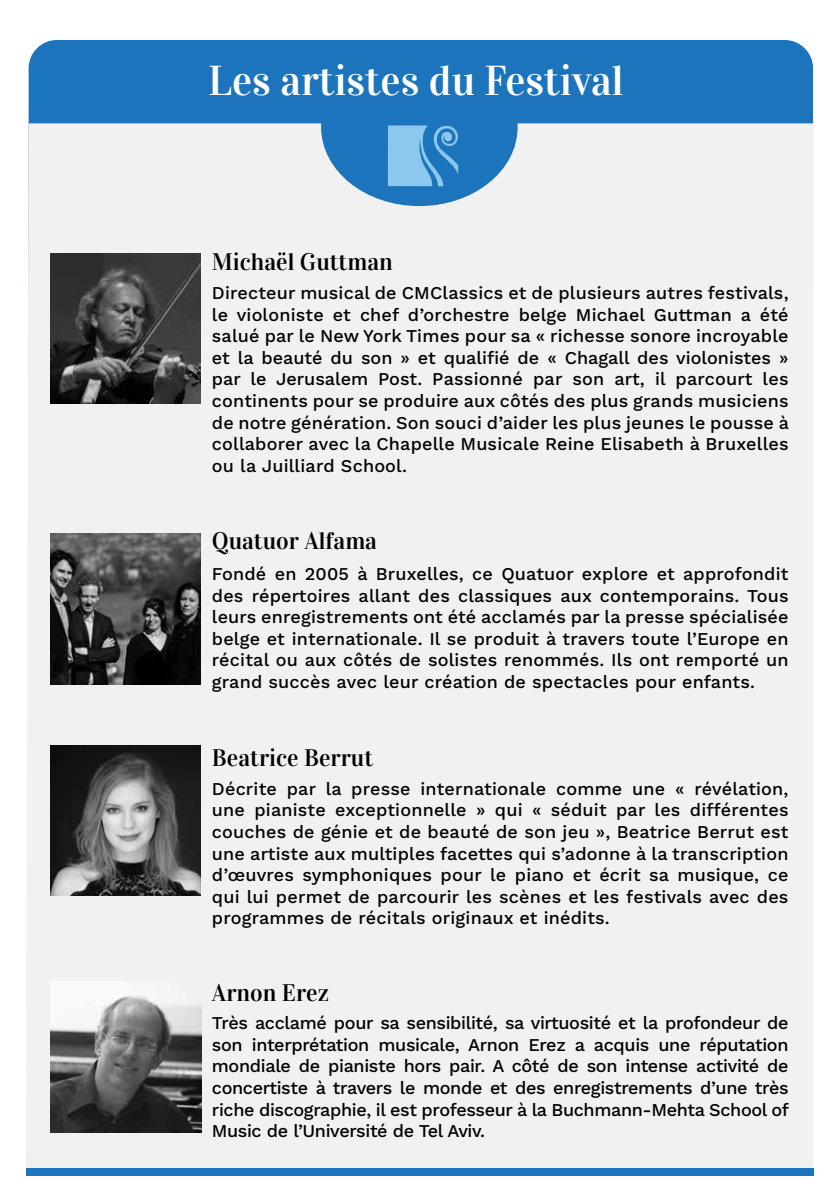
<style>
.page{position:relative;width:840px;height:1191px;background:#fff}
.page>*{position:absolute;margin:0;border:0;box-sizing:border-box;transform-origin:0 0}
.t1{font:42px "Vidaloka";color:#fff}
.t2{font:24px "Vidaloka";color:#000}
.t3{font:500 18px/21.6px "Work Sans";letter-spacing:.01em;color:#000;text-align:justify}
</style>
<div class="page">
<div style="left:29px;top:40px;width:783px;height:83px;background:#1c75bc"></div>
<div style="left:26px;top:123px;width:786px;height:1045px;background:#f1f1f2"></div>
<div style="left:26px;top:1168px;width:786px;height:8px;background:#1c75bc"></div>
<img style="left:51px;top:745px;width:149px;height:151px">
<img style="left:51px;top:533px;width:149px;height:151px">
<img style="left:51px;top:253px;width:149px;height:150px">
<img style="left:51px;top:981px;width:150px;height:151px">
<h1 class="t1" style="left:208px;top:55px;width:416px">Les artistes du Festival</h1>
<h2 class="t2" style="left:212px;top:248px;width:182px">Michaël Guttman</h2>
<p class="t3" style="left:212px;top:281px;width:578px">Directeur musical de CMClassics et de plusieurs autres festivals, le violoniste et chef d’orchestre belge Michael Guttman a été salué par le New York Times pour sa « richesse sonore incroyable et la beauté du son » et qualifié de « Chagall des violonistes » par le Jerusalem Post. Passionné par son art, il parcourt les continents pour se produire aux côtés des plus grands musiciens de notre génération. Son souci d’aider les plus jeunes le pousse à collaborer avec la Chapelle Musicale Reine Elisabeth à Bruxelles ou la Juilliard School.</p>
<h2 class="t2" style="left:212px;top:527px;width:166px">Quatuor Alfama</h2>
<p class="t3" style="left:212px;top:562px;width:578px">Fondé en 2005 à Bruxelles, ce Quatuor explore et approfondit des répertoires allant des classiques aux contemporains. Tous leurs enregistrements ont été acclamés par la presse spécialisée belge et internationale. Il se produit à travers toute l’Europe en récital ou aux côtés de solistes renommés. Ils ont remporté un grand succès avec leur création de spectacles pour enfants.</p>
<h2 class="t2" style="left:212px;top:743px;width:163px">Beatrice Berrut</h2>
<p class="t3" style="left:212px;top:777px;width:578px">Décrite par la presse internationale comme une « révélation, une pianiste exceptionnelle » qui « séduit par les différentes couches de génie et de beauté de son jeu », Beatrice Berrut est une artiste aux multiples facettes qui s’adonne à la transcription d’œuvres symphoniques pour le piano et écrit sa musique, ce qui lui permet de parcourir les scènes et les festivals avec des programmes de récitals originaux et inédits.</p>
<h2 class="t2" style="left:212px;top:978px;width:118px">Arnon Erez</h2>
<p class="t3" style="left:212px;top:1011px;width:578px">Très acclamé pour sa sensibilité, sa virtuosité et la profondeur de son interprétation musicale, Arnon Erez a acquis une réputation mondiale de pianiste hors pair. A côté de son intense activité de concertiste à travers le monde et des enregistrements d’une très riche discographie, il est professeur à la Buchmann-Mehta School of Music de l’Université de Tel Aviv.</p>
</div>
